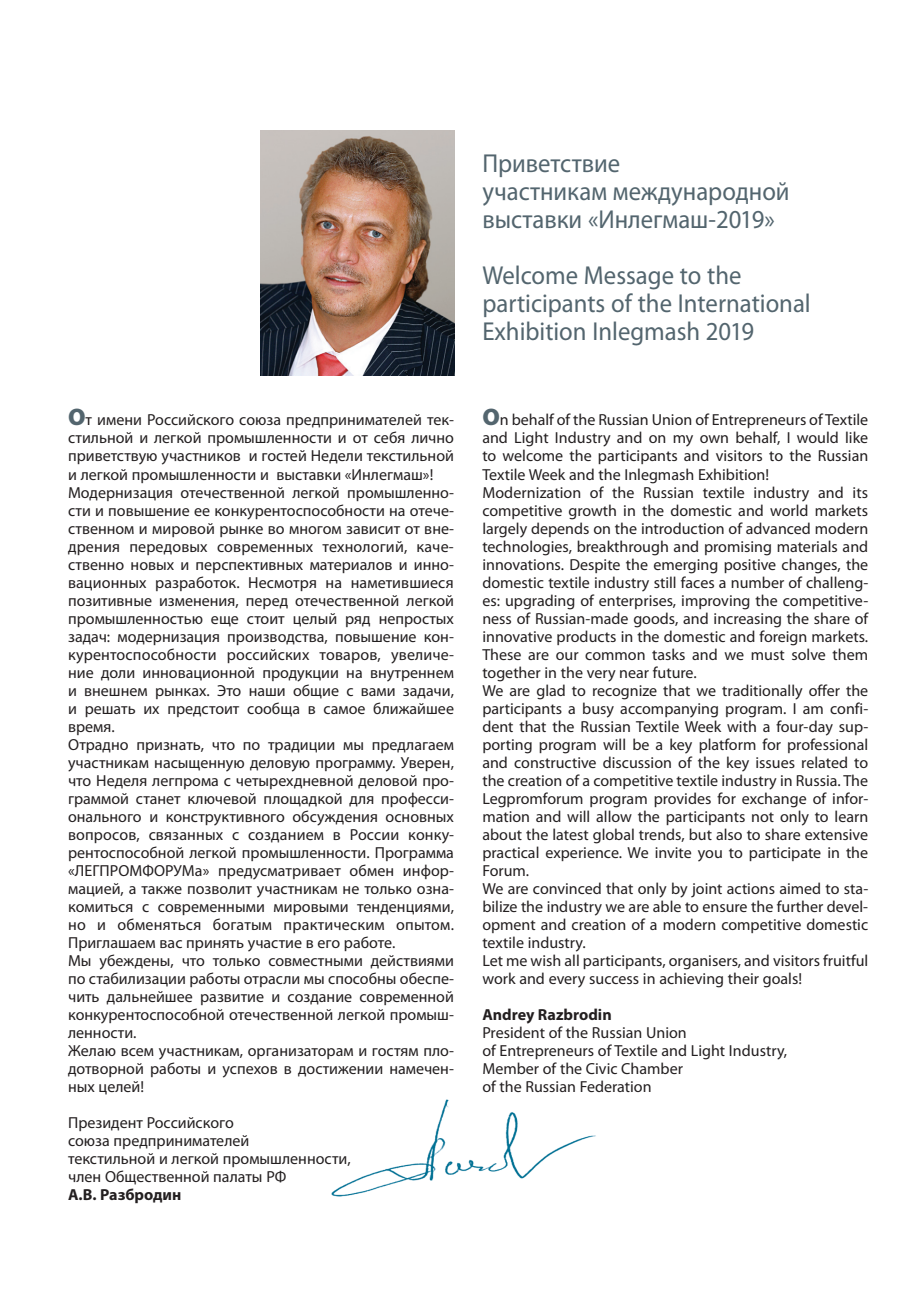
<style>
.page{position:relative;width:908px;height:1304px;background:#fff}
.page>*{position:absolute;margin:0;border:0;box-sizing:border-box;transform-origin:0 0}
.t1{font:26px/28px "Myriad Pro";color:#53656e;scale:.95 1}
.t2{font:16px/18px "Myriad Pro";color:#231f20}
.t3{font:700 16px "Myriad Pro";color:#231f20}
.s1{font-weight:900;font-size:24px;color:#53656e}
</style>
<div class="page">
<img style="left:331px;top:1099px;width:265px;height:98px">
<img style="left:260px;top:130px;width:194px;height:246px">
<p class="t2" style="left:68px;top:411px;width:387px"><span class="s1">О</span>т имени Российского союза предпринимателей тек&shy;стильной и легкой промышленности и от себя лично приветствую участников и гостей Недели текстильной и легкой промышленности и выставки «Инлегмаш»!<br>Модернизация отечественной легкой промышленно&shy;сти и повышение ее конкурентоспособности на отече&shy;ственном и мировой рынке во многом зависит от вне&shy;дрения передовых современных технологий, каче&shy;ственно новых и перспективных материалов и инно&shy;вационных разработок. Несмотря на наметившиеся позитивные изменения, перед отечественной легкой промышленностью еще стоит целый ряд непростых задач: модернизация производства, повышение кон&shy;курентоспособности российских товаров, увеличе&shy;ние доли инновационной продукции на внутреннем и внешнем рынках. Это наши общие с вами задачи, и решать их предстоит сообща в самое ближайшее время.<br>Отрадно признать, что по традиции мы предлагаем участникам насыщенную деловую программу. Уверен, что Неделя легпрома с четырехдневной деловой про&shy;граммой станет ключевой площадкой для професси&shy;онального и конструктивного обсуждения основных вопросов, связанных с созданием в России конку&shy;рентоспособной легкой промышленности. Программа «ЛЕГПРОМФОРУМа» предусматривает обмен инфор&shy;мацией, а также позволит участникам не только озна&shy;комиться с современными мировыми тенденциями, но и обменяться богатым практическим опытом.<br>Приглашаем вас принять участие в его работе.<br>Мы убеждены, что только совместными действиями по стабилизации работы отрасли мы способны обеспе&shy;чить дальнейшее развитие и создание современной конкурентоспособной отечественной легкой промыш&shy;ленности.<br>Желаю всем участникам, организаторам и гостям пло&shy;дотворной работы и успехов в достижении намечен&shy;ных целей!</p>
<p class="t2" style="left:68px;top:1113px;width:284px">Президент Российского<br>союза предпринимателей<br>текстильной и легкой промышленности, член Общественной палаты РФ</p>
<p class="t3" style="left:68px;top:1184px;width:115px">А.В. Разбродин</p>
<h1 class="t1" style="left:482px;top:148px;width:325px">Приветствие<br>участникам международной выставки «Инлегмаш-2019»</h1>
<h1 class="t1" style="left:482px;top:260px;width:347px">Welcome Message to the participants of the International<br>Exhibition Inlegmash 2019</h1>
<p class="t2" style="left:482px;top:411px;width:387px"><span class="s1">O</span>n behalf of the Russian Union of Entrepreneurs of Textile and Light Industry and on my own behalf, I would like to welcome the participants and visitors to the Russian Textile Week and the Inlegmash Exhibition!<br>Modernization of the Russian textile industry and its competitive growth in the domestic and world markets largely depends on the introduction of advanced modern technologies, breakthrough and promising materials and innovations. Despite the emerging positive changes, the domestic textile industry still faces a number of challeng&shy;es: upgrading of enterprises, improving the competitive&shy;ness of Russian-made goods, and increasing the share of innovative products in the domestic and foreign markets.<br>These are our common tasks and we must solve them together in the very near future.<br>We are glad to recognize that we traditionally offer the participants a busy accompanying program. I am confi&shy;dent that the Russian Textile Week with a four-day sup&shy;porting program will be a key platform for professional and constructive discussion of the key issues related to the creation of a competitive textile industry in Russia. The Legpromforum program provides for exchange of infor&shy;mation and will allow the participants not only to learn about the latest global trends, but also to share extensive practical experience. We invite you to participate in the Forum.<br>We are convinced that only by joint actions aimed to sta&shy;bilize the industry we are able to ensure the further devel&shy;opment and creation of a modern competitive domestic textile industry.<br>Let me wish all participants, organisers, and visitors fruitful work and every success in achieving their goals!</p>
<p class="t3" style="left:482px;top:1004px;width:131px">Andrey Razbrodin</p>
<p class="t2" style="left:482px;top:1023px;width:306px">President of the Russian Union<br>of Entrepreneurs of Textile and Light Industry, Member of the Civic Chamber<br>of the Russian Federation</p>
</div>
